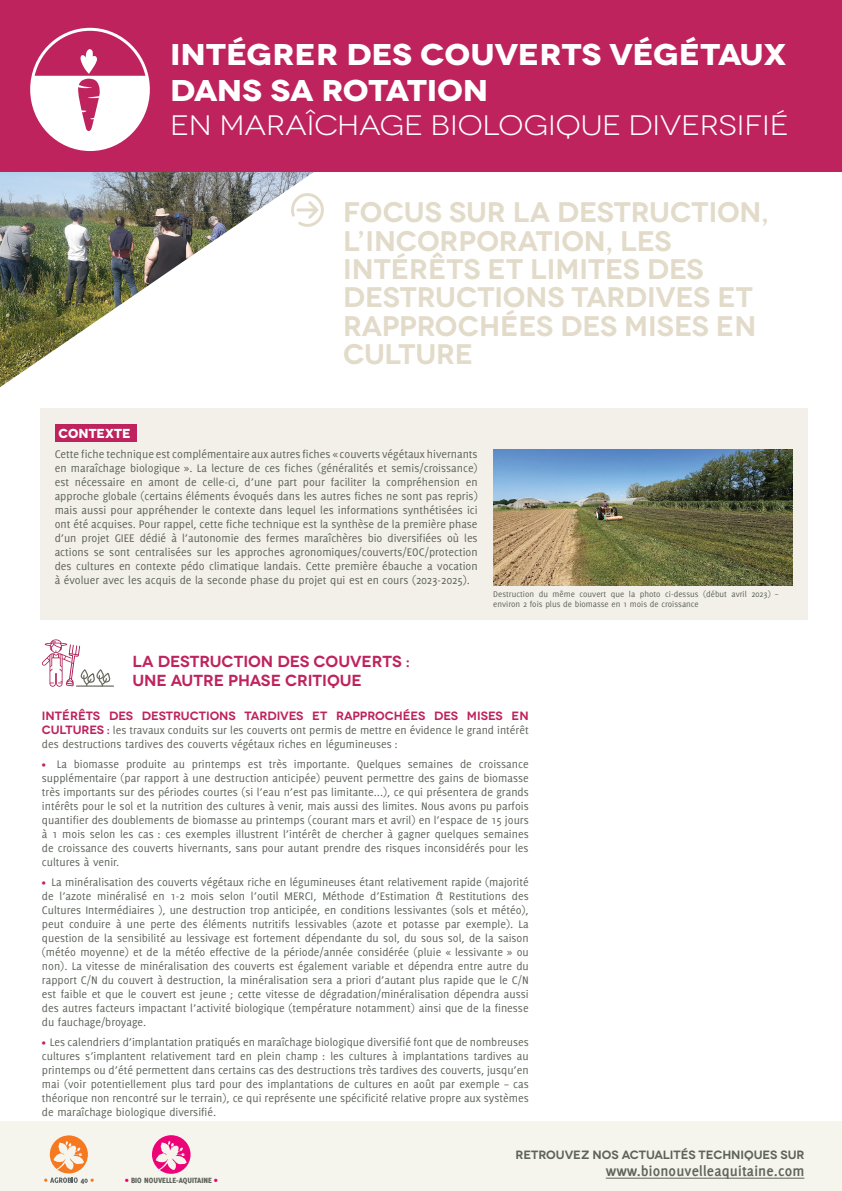
<style>
.page{position:relative;width:842px;height:1191px;background:#fff}
.page>*{position:absolute;margin:0;border:0;box-sizing:border-box;transform-origin:0 0}
.t1{font:700 30px/36px "Novecentowide";letter-spacing:-.005em;color:#fff;scale:1.08 1}
.t2{font:600 28.3px/28.3px "Novecentowide";letter-spacing:-.005em;color:#e3dbc9}
.t3{font:28.1px "Novecentowide";letter-spacing:-.005em;color:#fff;scale:1.08 1}
.t4{font:600 16px/19.2px "Novecentowide";letter-spacing:-.005em;color:#bf235d}
.t5{font:700 15.5px "Delicious";letter-spacing:.01em;color:#5e645b}
.t6{font:700 13px "Novecentowide";color:#fff}
.t7{font:12px/14px "Delicious";color:#5e645b;text-align:justify}
.t8{font:600 12px "Novecentowide";letter-spacing:-.005em;color:#bf235d}
.t9{font:600 12px "Novecentowide";color:#5e645b}
.t10{font:9px/10px "Delicious";color:#5e645b}
.t11{font:800 8.3px "Delicious";color:#5e645b}
.s1{font-family:"Novecentowide";font-weight:600;color:#bf235d}
.s2{font-size:9.5px;color:#bf235d}
.s3{color:#ed0277}
</style>
<div class="page">
<img style="left:0;top:171px;width:318px;height:216px">
<div style="left:0;top:1121px;width:842px;height:70px;background:#f5f4ed"></div>
<hr style="left:606px;top:1178px;width:198px;height:1px;background:#5e645b">
<svg style="left:152px;top:1135px;width:39px;height:38px"></svg>
<svg style="left:44px;top:1135px;width:50px;height:48px"></svg>
<div style="left:0;top:0;width:842px;height:171px;background:#bf235d"></div>
<svg style="left:30px;top:28px;width:120px;height:123px"></svg>
<svg style="left:289px;top:191px;width:35px;height:37px"></svg>
<div style="left:40px;top:408px;width:768px;height:211px;background:#f3f0e9"></div>
<div style="left:55px;top:423px;width:81px;height:18px;background:#bf235d"></div>
<img style="left:493px;top:450px;width:300px;height:135px">
<svg style="left:42px;top:639px;width:71px;height:48px"></svg>
<h1 class="t1" style="left:170px;top:36px;width:572px">INTÉGRER DES COUVERTS VÉGÉTAUX<br>DANS SA ROTATION</h1>
<h3 class="t3" style="left:170px;top:108px;width:574px">EN MARAÎCHAGE BIOLOGIQUE DIVERSIFIé</h3>
<h2 class="t2" style="left:343px;top:199px;width:427px">FOCUS SUR LA DESTRUCTION,<br>L’INCORPORATION, LES<br>INTÉRÊTS ET LIMITES DES<br>DESTRUCTIONS TARDIVES ET<br>RAPPROCHÉES DES MISES EN<br>CULTURE</h2>
<p class="t6" style="left:59px;top:425px;width:74px">CONTEXTE</p>
<p class="t7" style="left:55px;top:447px;width:424px">Cette fiche technique est complémentaire aux autres fiches « couverts végétaux hivernants en maraîchage biologique ». La lecture de ces fiches (généralités et semis/croissance) est nécessaire en amont de celle-ci, d’une part pour faciliter la compréhension en approche globale (certains éléments évoqués dans les autres fiches ne sont pas repris) mais aussi pour appréhender le contexte dans lequel les informations synthétisées ici ont été acquises. Pour rappel, cette fiche technique est la synthèse de la première phase d’un projet GIEE dédié à l’autonomie des fermes maraîchères bio diversifiées où les actions se sont centralisées sur les approches agronomiques/couverts/EOC/protection des cultures en contexte pédo climatique landais. Cette première ébauche a vocation à évoluer avec les acquis de la seconde phase du projet qui est en cours (2023-2025).</p>
<p class="t10" style="left:493px;top:589px;width:287px">Destruction du même couvert que la photo ci-dessus (début avril 2023) – environ 2 fois plus de biomasse en 1 mois de croissance</p>
<h3 class="t4" style="left:132px;top:651px;width:279px">LA DESTRUCTION DES COUVERTS :<br>UNE AUTRE PHASE CRITIQUE</h3>
<p class="t8" style="left:42px;top:709px;width:488px">INTÉRÊTS DES DESTRUCTIONS TARDIVES ET RAPPROCHÉES DES MISES EN</p>
<p class="t7" style="left:42px;top:723px;width:488px"><span class="s1">CULTURES :</span> les travaux conduits sur les couverts ont permis de mettre en évidence le grand intérêt des destructions tardives des couverts végétaux riches en légumineuses :</p>
<p class="t7" style="left:42px;top:757px;width:488px"><span class="s2">•</span> La biomasse produite au printemps est très importante. Quelques semaines de croissance supplémentaire (par rapport à une destruction anticipée) peuvent permettre des gains de biomasse très importants sur des périodes courtes (si l’eau n’est pas limitante...), ce qui présentera de grands intérêts pour le sol et la nutrition des cultures à venir, mais aussi des limites. Nous avons pu parfois quantifier des doublements de biomasse au printemps (courant mars et avril) en l’espace de 15 jours à 1 mois selon les cas : ces exemples illustrent l’intérêt de chercher à gagner quelques semaines de croissance des couverts hivernants, sans pour autant prendre des risques inconsidérés pour les cultures à venir.</p>
<p class="t7" style="left:42px;top:874px;width:488px"><span class="s2">•</span> La minéralisation des couverts végétaux riche en légumineuses étant relativement rapide (majorité de l’azote minéralisé en 1-2 mois selon l’outil MERCI, Méthode d’Estimation &amp; Restitutions des Cultures Intermédiaires ), une destruction trop anticipée, en conditions lessivantes (sols et météo), peut conduire à une perte des éléments nutritifs lessivables (azote et potasse par exemple). La question de la sensibilité au lessivage est fortement dépendante du sol, du sous sol, de la saison (météo moyenne) et de la météo effective de la période/année considérée (pluie « lessivante » ou non). La vitesse de minéralisation des couverts est également variable et dépendra entre autre du rapport C/N du couvert à destruction, la minéralisation sera a priori d’autant plus rapide que le C/N est faible et que le couvert est jeune ; cette vitesse de dégradation/minéralisation dépendra aussi des autres facteurs impactant l’activité biologique (température notamment) ainsi que de la finesse du fauchage/broyage.</p>
<p class="t7" style="left:42px;top:1034px;width:488px"><span class="s2">•</span> Les calendriers d’implantation pratiqués en maraîchage biologique diversifié font que de nombreuses cultures s’implantent relativement tard en plein champ : les cultures à implantations tardives au printemps ou d’été permettent dans certains cas des destructions très tardives des couverts, jusqu’en mai (voir potentiellement plus tard pour des implantations de cultures en août par exemple – cas théorique non rencontré sur le terrain), ce qui représente une spécificité relative propre aux systèmes de maraîchage biologique diversifié.</p>
<p class="t11" style="left:125px;top:1175px;width:94px"><span class="s3">•</span> BIO NOUVELLE-AQUITAINE <span class="s3">•</span></p>
<p class="t9" style="left:515px;top:1147px;width:290px">RETROUVEZ NOS ACTUALITÉS TECHNIQUES SUR</p>
<p class="t5" style="left:606px;top:1162px;width:200px">www.bionouvelleaquitaine.com</p>
</div>
